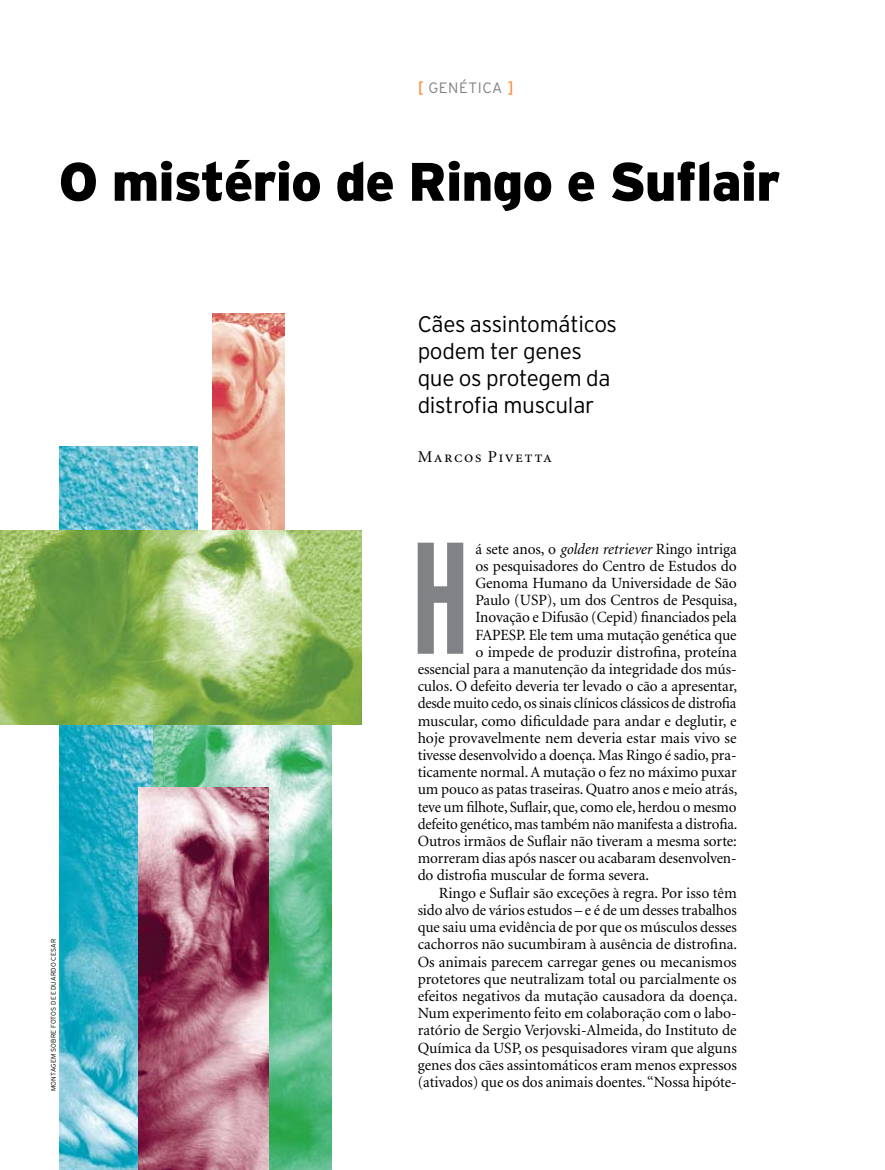
<style>
.page{position:relative;width:885px;height:1170px;background:#fff}
.page>*{position:absolute;margin:0;border:0;box-sizing:border-box;transform-origin:0 0}
.t1{font:700 extra-condensed 158.7px "Interstate";color:#808285;scale:.91 1}
.t2{font:900 54px "Interstate";letter-spacing:-.015em;color:#000}
.t3{font:300 22.5px/27px "Interstate";letter-spacing:-.015em;color:#000}
.t4{font:16.5px "Minion Regular SC";letter-spacing:.085em;color:#000}
.t5{font:15.6px "Minion";letter-spacing:-.005em;color:#000}
.t6{font:15.6px "Minion";letter-spacing:-.005em;color:#000;scale:.96 1}
.t7{font:300 15px "Interstate";letter-spacing:.035em;color:#808285}
.t8{font:300 6.75px "Interstate";letter-spacing:.025em;color:#000}
.s1{font-weight:400;font-size:16.5px;color:#f79448}
.s2{font-style:italic}
</style>
<div class="page">
<img style="left:60px;top:447px;width:137px;height:722px">
<img style="left:213px;top:313px;width:71px;height:217px">
<img style="left:153px;top:724px;width:178px;height:445px">
<img style="left:0;top:530px;width:361px;height:194px">
<img style="left:139px;top:787px;width:129px;height:382px">
<p class="t7" style="left:417px;top:79px;width:98px"><span class="s1">[</span> genética <span class="s1">]</span></p>
<h2 class="t2" style="left:59px;top:151px;width:723px">O mistério de Ringo e Suflair</h2>
<p class="t8" style="left:50px;top:1091px;width:154px;rotate:-90deg">montagem sobre fotos de eduardo cesar</p>
<h3 class="t3" style="left:417px;top:310px;width:201px">Cães assintomáticos podem ter genes que os protegem da distrofia muscular</h3>
<p class="t4" style="left:417px;top:448px;width:136px">Marcos Pivetta</p>
<h1 class="t1" style="left:411px;top:510px;width:66px">H</h1>
<p class="t5" style="left:475px;top:541px;width:263px">á sete anos, o <span class="s2">golden retriever</span> Ringo intriga</p>
<p class="t5" style="left:475px;top:558px;width:263px">os pesquisadores do Centro de Estudos do</p>
<p class="t5" style="left:475px;top:575px;width:263px">Genoma Humano da Universidade de São</p>
<p class="t5" style="left:475px;top:592px;width:263px">Paulo (USP), um dos Centros de Pesquisa,</p>
<p class="t5" style="left:475px;top:609px;width:263px">Inovação e Difusão (Cepid) financiados pela</p>
<p class="t5" style="left:475px;top:627px;width:263px">FAPESP. Ele tem uma mutação genética que</p>
<p class="t5" style="left:475px;top:644px;width:263px">o impede de produzir distrofina, proteína</p>
<p class="t5" style="left:417px;top:661px;width:320px">essencial para a manutenção da integridade dos mús-</p>
<p class="t5" style="left:417px;top:678px;width:321px">culos. O defeito deveria ter levado o cão a apresentar,</p>
<p class="t6" style="left:417px;top:695px;width:333px">desde muito cedo, os sinais clínicos clássicos de distrofia</p>
<p class="t5" style="left:417px;top:713px;width:320px">muscular, como dificuldade para andar e deglutir, e</p>
<p class="t5" style="left:417px;top:730px;width:320px">hoje provavelmente nem deveria estar mais vivo se</p>
<p class="t5" style="left:417px;top:747px;width:320px">tivesse desenvolvido a doença. Mas Ringo é sadio, pra-</p>
<p class="t5" style="left:417px;top:764px;width:320px">ticamente normal. A mutação o fez no máximo puxar</p>
<p class="t5" style="left:417px;top:781px;width:321px">um pouco as patas traseiras. Quatro anos e meio atrás,</p>
<p class="t6" style="left:417px;top:799px;width:334px">teve um filhote, Suflair, que, como ele, herdou o mesmo</p>
<p class="t6" style="left:417px;top:816px;width:334px">defeito genético, mas também não manifesta a distrofia.</p>
<p class="t5" style="left:417px;top:833px;width:321px">Outros irmãos de Suflair não tiveram a mesma sorte:</p>
<p class="t5" style="left:417px;top:850px;width:320px">morreram dias após nascer ou acabaram desenvolven-</p>
<p class="t5" style="left:417px;top:867px;width:233px">do distrofia muscular de forma severa.</p>
<p class="t5" style="left:439px;top:884px;width:299px">Ringo e Suflair são exceções à regra. Por isso têm</p>
<p class="t5" style="left:417px;top:902px;width:321px">sido alvo de vários estudos – e é de um desses trabalhos</p>
<p class="t5" style="left:417px;top:919px;width:320px">que saiu uma evidência de por que os músculos desses</p>
<p class="t5" style="left:417px;top:936px;width:321px">cachorros não sucumbiram à ausência de distrofina.</p>
<p class="t5" style="left:417px;top:953px;width:320px">Os animais parecem carregar genes ou mecanismos</p>
<p class="t5" style="left:417px;top:971px;width:320px">protetores que neutralizam total ou parcialmente os</p>
<p class="t5" style="left:417px;top:988px;width:321px">efeitos negativos da mutação causadora da doença.</p>
<p class="t5" style="left:417px;top:1005px;width:320px">Num experimento feito em colaboração com o labo-</p>
<p class="t5" style="left:417px;top:1022px;width:320px">ratório de Sergio Verjovski-Almeida, do Instituto de</p>
<p class="t5" style="left:417px;top:1039px;width:320px">Química da USP, os pesquisadores viram que alguns</p>
<p class="t5" style="left:417px;top:1056px;width:321px">genes dos cães assintomáticos eram menos expressos</p>
<p class="t5" style="left:417px;top:1074px;width:320px">(ativados) que os dos animais doentes. “Nossa hipóte-</p>
</div>
